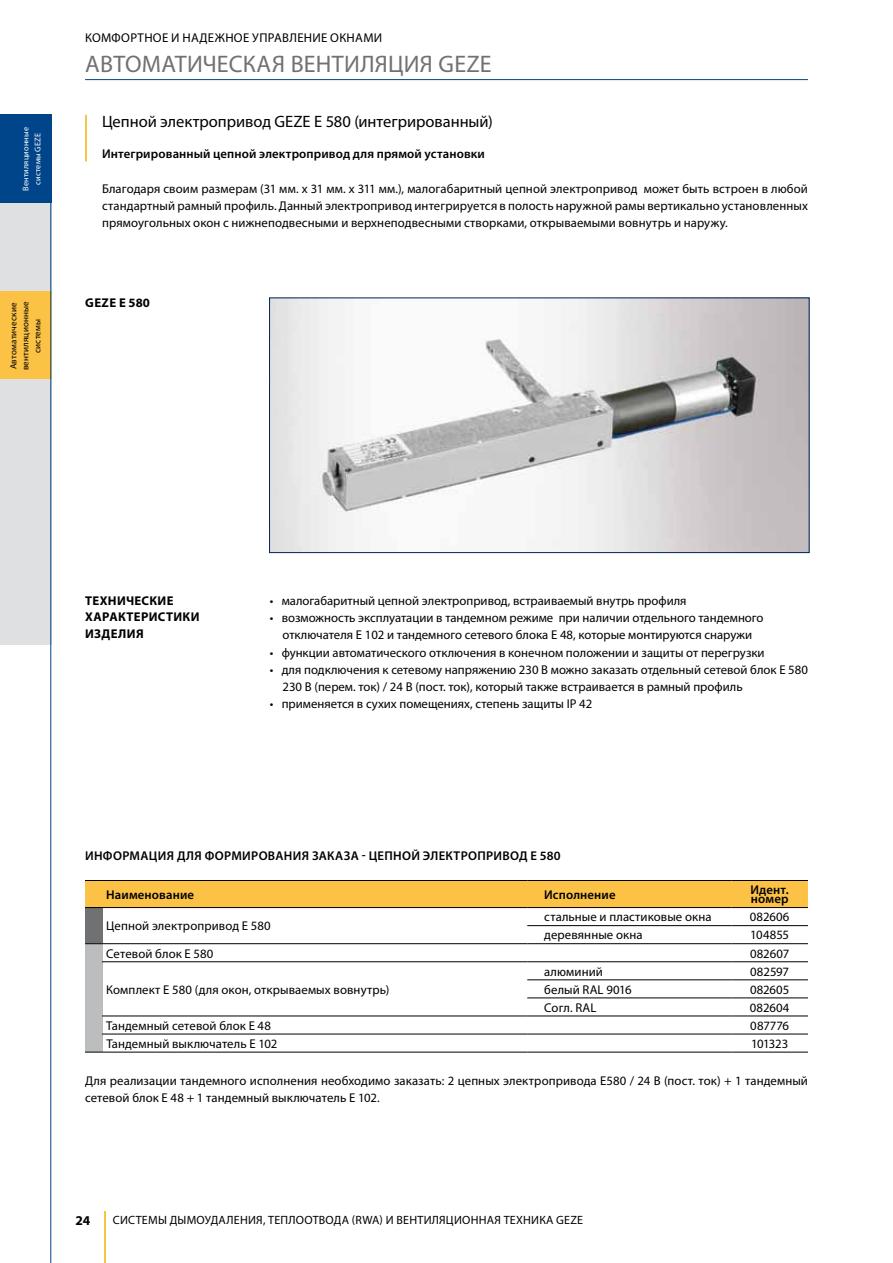
<style>
.page{position:relative;width:893px;height:1263px;background:#fff}
.page>*{position:absolute;margin:0;border:0;box-sizing:border-box;transform-origin:0 0}
.t1{font:24px "Myriad Pro";letter-spacing:.01em;color:#707172}
.t2{font:16.5px "Myriad Pro";color:#000}
.t3{font:700 13.5px "Myriad Pro";color:#000}
.t4{font:12.75px/17.2px "Myriad Pro";color:#000}
.t5{font:600 12.75px/9px "Myriad Pro";letter-spacing:.01em;color:#000}
.t6{font:700 12.75px/16.5px "Myriad Pro";letter-spacing:.035em;color:#000}
.t7{font:12.75px "Myriad Pro";letter-spacing:.02em;color:#000}
.t8{font:12px "Myriad Pro";letter-spacing:.02em;color:#000}
.t9{font:9px/12px "Myriad Pro";letter-spacing:.02em;color:#000;text-align:center}
.t10{font:8.25px/12px "Myriad Pro";letter-spacing:.02em;color:#fff;text-align:center}
</style>
<div class="page">
<hr style="left:85px;top:79px;width:723px;height:1px;background:#004489">
<hr style="left:104px;top:1212px;width:2px;height:51px;background:#fbc246">
<div style="left:0;top:115px;width:51px;height:88px;background:#004489"></div>
<div style="left:0;top:203px;width:51px;height:88px;background:#dfe0e1"></div>
<div style="left:0;top:291px;width:51px;height:88px;background:#fbc246"></div>
<div style="left:0;top:379px;width:51px;height:89px;background:#dfe0e1"></div>
<div style="left:0;top:468px;width:51px;height:88px;background:#dfe0e1"></div>
<div style="left:0;top:556px;width:51px;height:88px;background:#dfe0e1"></div>
<hr style="left:51px;top:202px;width:1px;height:1061px;background:#004489">
<img style="left:271px;top:300px;width:536px;height:251px">
<div style="left:269px;top:298px;width:540px;height:255px;border:1px solid #002559"></div>
<hr style="left:85px;top:115px;width:2px;height:47px;background:#fbc246">
<div style="left:85px;top:907px;width:17px;height:37px;background:#707172"></div>
<div style="left:85px;top:944px;width:17px;height:108px;background:#bbbdbe"></div>
<div style="left:85px;top:880px;width:723px;height:28px;background:#fbc246"></div>
<hr style="left:102px;top:907px;width:425px;height:1px;background:#000">
<hr style="left:527px;top:907px;width:204px;height:1px;background:#000">
<hr style="left:731px;top:907px;width:77px;height:1px;background:#000">
<hr style="left:527px;top:925px;width:204px;height:1px;background:#000">
<hr style="left:731px;top:925px;width:77px;height:1px;background:#000">
<svg style="left:85px;top:943px;width:17px;height:1px"></svg>
<hr style="left:102px;top:943px;width:425px;height:1px;background:#000">
<hr style="left:527px;top:943px;width:204px;height:1px;background:#000">
<hr style="left:731px;top:943px;width:77px;height:1px;background:#000">
<hr style="left:102px;top:961px;width:425px;height:1px;background:#000">
<hr style="left:527px;top:961px;width:204px;height:1px;background:#000">
<hr style="left:731px;top:961px;width:77px;height:1px;background:#000">
<hr style="left:527px;top:979px;width:204px;height:1px;background:#000">
<hr style="left:731px;top:979px;width:77px;height:1px;background:#000">
<hr style="left:527px;top:998px;width:204px;height:1px;background:#000">
<hr style="left:731px;top:998px;width:77px;height:1px;background:#000">
<hr style="left:102px;top:1016px;width:425px;height:1px;background:#000">
<hr style="left:527px;top:1016px;width:204px;height:1px;background:#000">
<hr style="left:731px;top:1016px;width:77px;height:1px;background:#000">
<hr style="left:102px;top:1034px;width:425px;height:1px;background:#000">
<hr style="left:527px;top:1034px;width:204px;height:1px;background:#000">
<hr style="left:731px;top:1034px;width:77px;height:1px;background:#000">
<svg style="left:85px;top:1052px;width:17px;height:1px"></svg>
<hr style="left:102px;top:1052px;width:425px;height:1px;background:#000">
<hr style="left:527px;top:1052px;width:204px;height:1px;background:#000">
<hr style="left:731px;top:1052px;width:77px;height:1px;background:#000">
<p class="t10" style="left:19px;top:191px;width:65px;rotate:-90deg">Вентиляционные системы GEZE</p>
<p class="t9" style="left:7px;top:370px;width:71px;rotate:-90deg">Автоматические вентиляционные системы</p>
<p class="t7" style="left:85px;top:30px;width:299px">Комфортное и надежное управление окнами</p>
<h1 class="t1" style="left:85px;top:49px;width:408px">Автоматическая вентиляция GEZE</h1>
<p class="t2" style="left:102px;top:111px;width:392px">Цепной электропривод GEZE Е 580 (интегрированный)</p>
<p class="t5" style="left:102px;top:149px;width:384px">Интегрированный цепной электропривод для прямой установки</p>
<p class="t4" style="left:102px;top:180px;width:707px;text-align:justify">Благодаря своим размерам (31 мм. x 31 мм. x 311 мм.), малогабаритный цепной электропривод может быть встроен в любой стандартный рамный профиль. Данный электропривод интегрируется в полость наружной рамы вертикально установленных прямоугольных окон с нижнеподвесными и верхнеподвесными створками, открываемыми вовнутрь и наружу.</p>
<p class="t6" style="left:85px;top:294px;width:66px">GEZE E 580</p>
<p class="t6" style="left:85px;top:592px;width:116px">Технические характеристики изделия</p>
<p class="t4" style="left:270px;top:592px;width:418px">• малогабаритный цепной электропривод, встраиваемый внутрь профиля</p>
<p class="t4" style="left:270px;top:609px;width:495px;text-align:center">• возможность эксплуатации в тандемном режиме при наличии отдельного тандемного отключателя Е 102 и тандемного сетевого блока Е 48, которые монтируются снаружи</p>
<p class="t4" style="left:270px;top:643px;width:496px">• функции автоматического отключения в конечном положении и защиты от перегрузки</p>
<p class="t4" style="left:282px;top:661px;width:527px;text-indent:-13px">• для подключения к сетевому напряжению 230 В можно заказать отдельный сетевой блок E 580<br>230 В (перем. ток) / 24 В (пост. ток), который также встраивается в рамный профиль</p>
<p class="t4" style="left:270px;top:695px;width:324px">• применяется в сухих помещениях, степень защиты IP 42</p>
<p class="t5" style="left:85px;top:851px;width:55px">Информаци</p>
<p class="t5" style="left:167px;top:851px;width:111px">я для форми ровани</p>
<p class="t5" style="left:302px;top:851px;width:27px">я зака</p>
<p class="t5" style="left:344px;top:851px;width:218px">за - цепной электропривод E 580</p>
<p class="t5" style="left:106px;top:890px;width:89px">Наименование</p>
<p class="t5" style="left:544px;top:890px;width:73px">Исполнение</p>
<p class="t5" style="left:751px;top:885px;width:40px">Идент. номер</p>
<p class="t4" style="left:106px;top:917px;width:166px">Цепной электропривод E 580</p>
<p class="t4" style="left:544px;top:908px;width:169px">стальные и пластиковые окна</p>
<p class="t4" style="left:750px;top:908px;width:41px">082606</p>
<p class="t4" style="left:544px;top:926px;width:100px">деревянные окна</p>
<p class="t4" style="left:750px;top:926px;width:40px">104855</p>
<p class="t4" style="left:106px;top:944px;width:108px">Сетевой блок Е 580</p>
<p class="t4" style="left:750px;top:944px;width:41px">082607</p>
<p class="t4" style="left:106px;top:980px;width:285px">Комплект Е 580 (для окон, открываемых вовнутрь)</p>
<p class="t4" style="left:544px;top:962px;width:60px">алюминий</p>
<p class="t4" style="left:750px;top:962px;width:40px">082597</p>
<p class="t4" style="left:544px;top:980px;width:89px">белый RAL 9016</p>
<p class="t4" style="left:750px;top:980px;width:41px">082605</p>
<p class="t4" style="left:544px;top:998px;width:54px">Согл. RAL</p>
<p class="t4" style="left:750px;top:998px;width:41px">082604</p>
<p class="t4" style="left:106px;top:1017px;width:166px">Тандемный сетевой блок E 48</p>
<p class="t4" style="left:750px;top:1017px;width:40px">087776</p>
<p class="t4" style="left:106px;top:1035px;width:172px">Тандемный выключатель E 102</p>
<p class="t4" style="left:751px;top:1035px;width:39px">101323</p>
<p class="t4" style="left:85px;top:1072px;width:724px">Для реализации тандемного исполнения необходимо заказать: 2 цепных электропривода E580 / 24 В (пост. ток) + 1 тандемный сетевой блок E 48 + 1 тандемный выключатель E 102.</p>
<p class="t3" style="left:75px;top:1212px;width:16px">24</p>
<p class="t8" style="left:113px;top:1213px;width:472px">Системы дымоудаления, теплоотвода (RWA) и вентиляционная техника GEZE</p>
</div>
